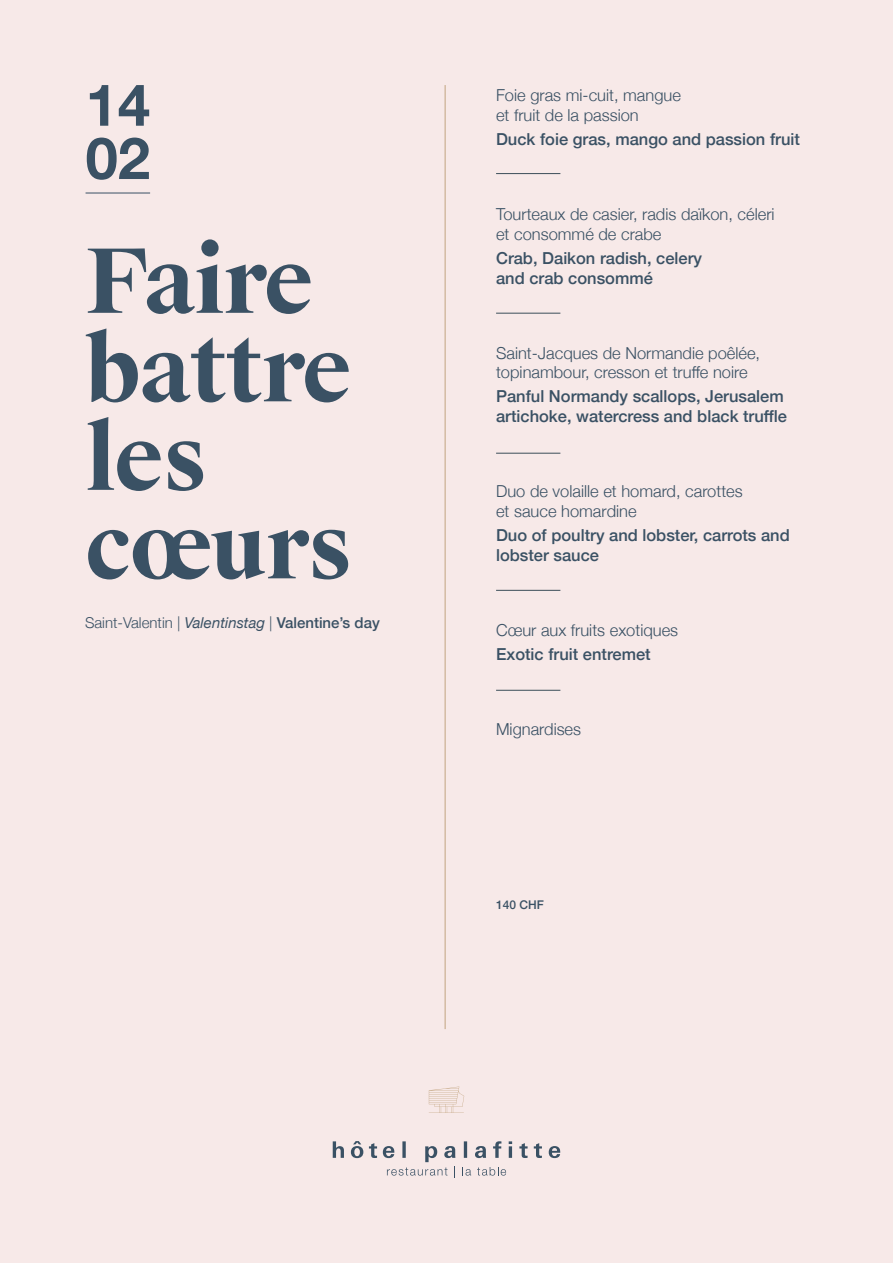
<style>
.page{position:relative;width:893px;height:1263px;background:#f7e9e8}
.page>*{position:absolute;margin:0;border:0;box-sizing:border-box;transform-origin:0 0}
.t1{font:700 88.5px/88.5px "Suisse Works";letter-spacing:-.02em;color:#3a5164}
.t2{font:700 58.05px/53.2px "Helvetica Neue";color:#3a5164}
.t3{font:300 16.5px/19.8px "Helvetica Neue";color:#3a5164}
.t4{font:500 16.5px/19.8px "Helvetica Neue";color:#3a5164}
.t5{font:300 15px "Helvetica Neue";color:#3a5164}
.t6{font:500 12px "Helvetica Neue";color:#3a5164}
.s1{font-weight:400;font-style:italic}
.s2{font-weight:500}
</style>
<div class="page">
<hr style="left:86px;top:193px;width:64px;height:1px;background:#3a5164">
<svg style="left:333px;top:1141px;width:227px;height:37px"></svg>
<svg style="left:429px;top:1086px;width:35px;height:27px"></svg>
<hr style="left:445px;top:85px;width:1px;height:944px;background:#c2a47f">
<hr style="left:496px;top:690px;width:64px;height:1px;background:#3b4e59">
<hr style="left:496px;top:590px;width:64px;height:1px;background:#3b4e59">
<hr style="left:496px;top:453px;width:64px;height:1px;background:#3b4e59">
<hr style="left:496px;top:313px;width:64px;height:1px;background:#3b4e59">
<hr style="left:496px;top:173px;width:64px;height:1px;background:#3b4e59">
<h2 class="t2" style="left:86px;top:80px;width:66px">14<br>02</h2>
<h1 class="t1" style="left:85px;top:239px;width:269px">Faire battre les cœurs</h1>
<p class="t5" style="left:85px;top:611px;width:296px">Saint-Valentin | <span class="s1">Valentinstag</span> | <span class="s2">Valentine’s day</span></p>
<p class="t3" style="left:496px;top:84px;width:186px">Foie gras mi-cuit, mangue et fruit de la passion</p>
<p class="t4" style="left:496px;top:128px;width:305px">Duck foie gras, mango and passion fruit</p>
<p class="t3" style="left:496px;top:203px;width:280px">Tourteaux de casier, radis daïkon, céleri et consommé de crabe</p>
<p class="t4" style="left:496px;top:247px;width:208px">Crab, Daikon radish, celery and crab consommé</p>
<p class="t3" style="left:496px;top:342px;width:266px">Saint-Jacques de Normandie poêlée, topinambour, cresson et truffe noire</p>
<p class="t4" style="left:496px;top:385px;width:293px">Panful Normandy scallops, Jerusalem artichoke, watercress and black truffle</p>
<p class="t3" style="left:496px;top:480px;width:248px">Duo de volaille et homard, carottes et sauce homardine</p>
<p class="t4" style="left:496px;top:524px;width:295px">Duo of poultry and lobster, carrots and lobster sauce</p>
<p class="t3" style="left:496px;top:619px;width:184px">Cœur aux fruits exotiques</p>
<p class="t4" style="left:496px;top:643px;width:156px">Exotic fruit entremet</p>
<p class="t3" style="left:496px;top:718px;width:87px">Mignardises</p>
<p class="t6" style="left:496px;top:895px;width:49px">140 CHF</p>
</div>
